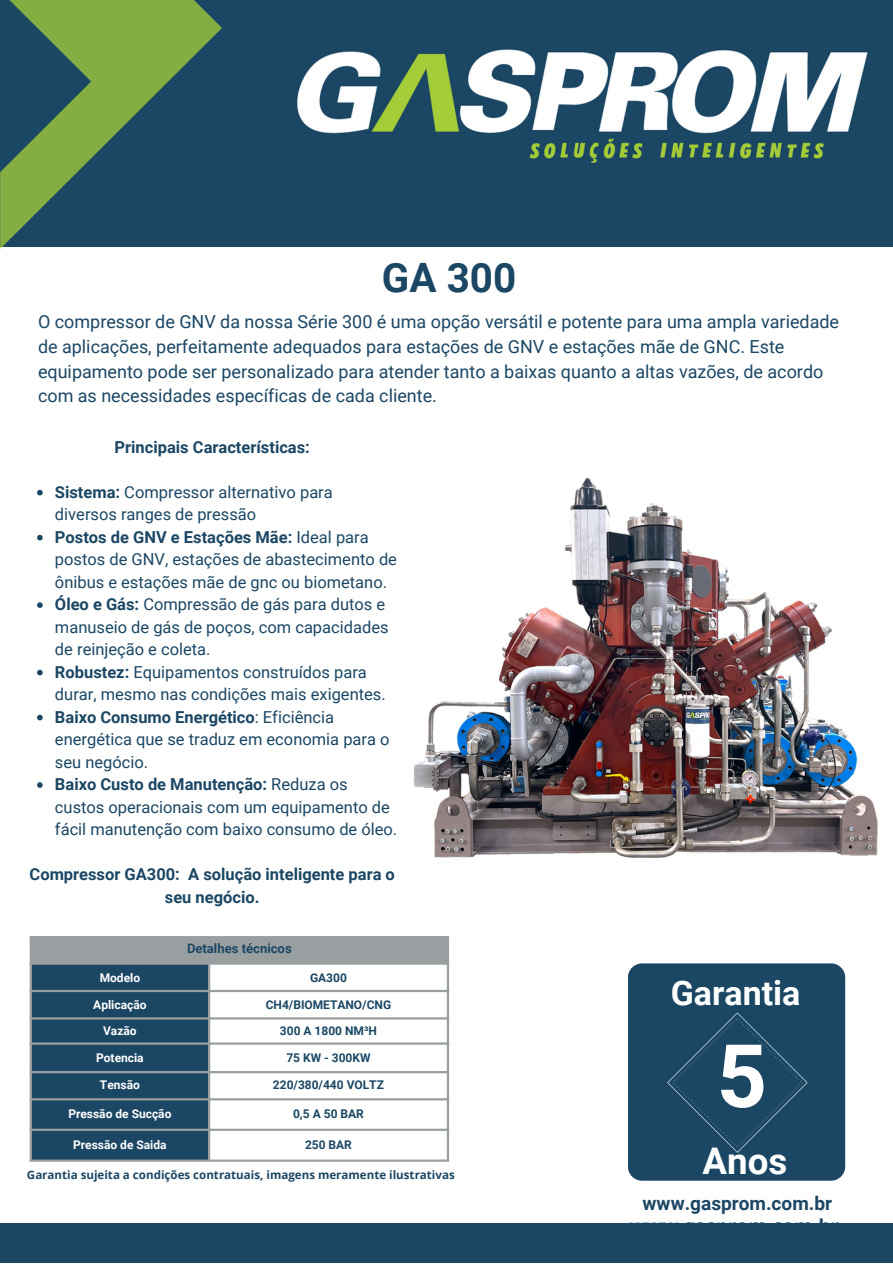
<style>
.page{position:relative;width:893px;height:1264px;background:#fff}
.page>*{position:absolute;margin:0;border:0;box-sizing:border-box;transform-origin:0 0}
.t1{font:700 87.75px "Roboto";color:#fff}
.t2{font:700 40.5px "Roboto";color:#1b4764}
.t3{font:700 36.6px "Roboto";color:#fff}
.t4{font:700 35.25px "Open Sans";color:#fff}
.t5{font:700 33.9px "Open Sans";color:#fff}
.t6{font:700 33.9px "Roboto";color:#fff}
.t7{font:700 19.05px "Open Sans";color:#1b4764}
.t8{font:700 19.05px "Roboto";color:#1b4764}
.t9{font:18px/24.8px "Roboto";color:#1b4764}
.t10{font:16.5px/22.5px "Roboto";color:#1b4764}
.t11{font:700 16.5px/22.5px "Roboto";color:#1b4764;text-align:center}
.t12{font:700 13.05px "Roboto";color:#1b4764}
.t13{font:700 12px "Roboto";color:#1b4764}
.t14{font:700 12px "Roboto";color:#fff}
.t15{font:700 11.55px "Open Sans";color:#1b4764}
.s1{font-weight:700}
</style>
<div class="page">
<div style="left:0;top:0;width:892px;height:247px;background:#1b4764"></div>
<div style="left:0;top:1222px;width:892px;height:40px;background:#1b4764"></div>
<svg style="left:91px;top:0;width:131px;height:158px;fill:#84ae41"></svg>
<svg style="left:0;top:0;width:91px;height:249px"></svg>
<img style="left:413px;top:477px;width:465px;height:381px">
<div style="left:31px;top:936px;width:417px;height:27px;background:#999fa1"></div>
<div style="left:32px;top:964px;width:176px;height:195px;background:#1b4764"></div>
<svg style="left:210px;top:964px;width:237px;height:195px"></svg>
<hr style="left:30px;top:938px;width:2px;height:221px;background:#999fa1">
<hr style="left:208px;top:964px;width:2px;height:195px;background:#999fa1">
<hr style="left:447px;top:938px;width:2px;height:221px;background:#999fa1">
<hr style="left:30px;top:936px;width:419px;height:2px;background:#999fa1">
<hr style="left:30px;top:962px;width:419px;height:2px;background:#999fa1">
<hr style="left:30px;top:989px;width:419px;height:3px;background:#999fa1">
<hr style="left:30px;top:1017px;width:419px;height:2px;background:#999fa1">
<hr style="left:30px;top:1042px;width:419px;height:2px;background:#999fa1">
<hr style="left:30px;top:1071px;width:419px;height:2px;background:#999fa1">
<hr style="left:30px;top:1098px;width:419px;height:2px;background:#999fa1">
<hr style="left:30px;top:1128px;width:419px;height:2px;background:#999fa1">
<hr style="left:30px;top:1159px;width:419px;height:2px;background:#999fa1">
<img style="left:297px;top:49px;width:571px;height:114px">
<svg style="left:37px;top:490px;width:6px;height:5px"></svg>
<svg style="left:37px;top:535px;width:6px;height:5px"></svg>
<svg style="left:37px;top:602px;width:6px;height:6px"></svg>
<svg style="left:37px;top:669px;width:6px;height:6px"></svg>
<svg style="left:37px;top:714px;width:6px;height:6px"></svg>
<svg style="left:37px;top:782px;width:6px;height:5px"></svg>
<div style="left:628px;top:963px;width:217px;height:217px;background:#1b4764;border-radius:14px"></div>
<svg style="left:667px;top:1012px;width:140px;height:141px"></svg>
<p class="t2" style="left:382px;top:255px;width:136px">GA 300</p>
<p class="t9" style="left:38px;top:309px;width:802px">O compressor de GNV da nossa Série 300 é uma opção versátil e potente para uma ampla variedade de aplicações, perfeitamente adequados para estações de GNV e estações mãe de GNC. Este equipamento pode ser personalizado para atender tanto a baixas quanto a altas vazões, de acordo com as necessidades específicas de cada cliente.</p>
<p class="t11" style="left:115px;top:436px;width:197px">Principais Características:</p>
<p class="t10" style="left:55px;top:481px;width:279px"><span class="s1">Sistema:</span> Compressor alternativo para diversos ranges de pressão</p>
<p class="t10" style="left:55px;top:526px;width:343px"><span class="s1">Postos de GNV e Estações Mãe:</span> Ideal para postos de GNV, estações de abastecimento de ônibus e estações mãe de gnc ou biometano.</p>
<p class="t10" style="left:55px;top:593px;width:335px"><span class="s1">Óleo e Gás:</span> Compressão de gás para dutos e manuseio de gás de poços, com capacidades de reinjeção e coleta.</p>
<p class="t10" style="left:55px;top:660px;width:332px"><span class="s1">Robustez:</span> Equipamentos construídos para durar, mesmo nas condições mais exigentes.</p>
<p class="t10" style="left:55px;top:705px;width:336px"><span class="s1">Baixo Consumo Energético</span>: Eficiência energética que se traduz em economia para o seu negócio.</p>
<p class="t10" style="left:55px;top:773px;width:344px"><span class="s1">Baixo Custo de Manutenção:</span> Reduza os custos operacionais com um equipamento de fácil manutenção com baixo consumo de óleo.</p>
<p class="t11" style="left:30px;top:863px;width:367px">Compressor GA300: A solução inteligente para o seu negócio.</p>
<p class="t12" style="left:187px;top:941px;width:106px">Detalhes técnicos</p>
<p class="t14" style="left:100px;top:970px;width:42px">Modelo</p>
<p class="t13" style="left:310px;top:970px;width:38px">GA300</p>
<p class="t14" style="left:93px;top:997px;width:55px">Aplicação</p>
<p class="t13" style="left:266px;top:997px;width:127px">CH4/BIOMETANO/CNG</p>
<p class="t14" style="left:103px;top:1023px;width:35px">Vazão</p>
<p class="t13" style="left:280px;top:1023px;width:98px">300 A 1800 NM³H</p>
<p class="t14" style="left:96px;top:1050px;width:49px">Potencia</p>
<p class="t13" style="left:286px;top:1050px;width:86px">75 KW - 300KW</p>
<p class="t14" style="left:100px;top:1078px;width:41px">Tensão</p>
<p class="t13" style="left:273px;top:1078px;width:113px">220/380/440 VOLTZ</p>
<p class="t14" style="left:68px;top:1107px;width:105px">Pressão de Sucção</p>
<p class="t13" style="left:293px;top:1107px;width:72px">0,5 A 50 BAR</p>
<p class="t14" style="left:73px;top:1137px;width:95px">Pressão de Saida</p>
<p class="t13" style="left:305px;top:1137px;width:48px">250 BAR</p>
<p class="t15" style="left:27px;top:1167px;width:429px">Garantia sujeita a condições contratuais, imagens meramente ilustrativas</p>
<p class="t4" style="left:102px;top:1111px;width:88px">Anos</p>
<p class="t6" style="left:670px;top:973px;width:131px">Garantia</p>
<p class="t1" style="left:716px;top:1025px;width:52px">5</p>
<p class="t3" style="left:702px;top:1140px;width:86px">Anos</p>
<p class="t5" style="left:649px;top:981px;width:150px">Garantia</p>
<p class="t4" style="left:682px;top:1144px;width:88px">Anos</p>
<p class="t7" style="left:629px;top:1212px;width:211px">www.gasprom.com.br</p>
<p class="t8" style="left:642px;top:1191px;width:191px">www.gasprom.com.br</p>
</div>
